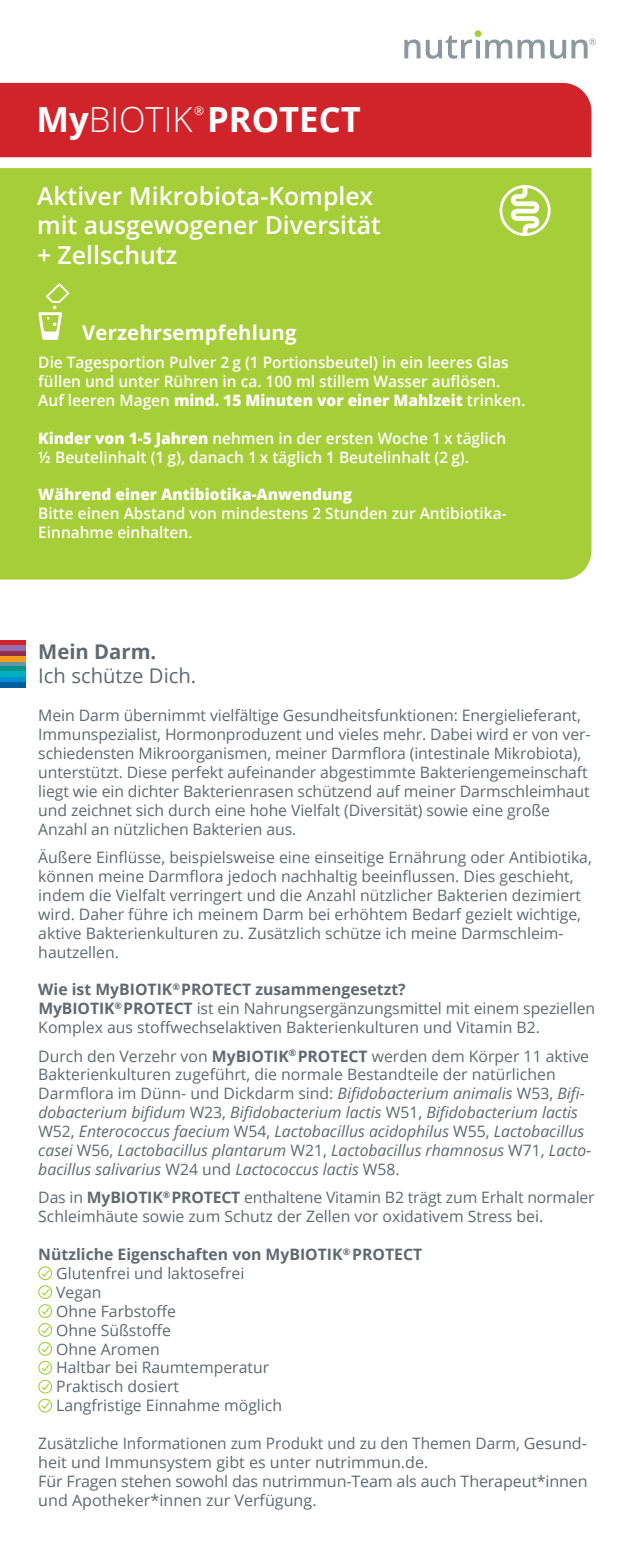
<style>
.page{position:relative;width:626px;height:1563px;background:#fff}
.page>*{position:absolute;margin:0;border:0;box-sizing:border-box;transform-origin:0 0}
.t1{font:700 34.65px "Open Sans";color:#fff}
.t2{font:600 24.75px/29.2px "Open Sans";color:#fff}
.t3{font:700 20.25px "Open Sans";letter-spacing:.01em;color:#fff}
.t4{font:20.25px "Open Sans";color:#5f696f}
.t5{font:700 20.25px "Open Sans";color:#5f696f}
.t6{font:15.75px/18.9px "Open Sans";color:#5f696f}
.t7{font:italic 15.75px/18.9px "Open Sans";color:#5f696f}
.t8{font:600 15.75px/18.9px "Open Sans";color:#fff}
.t9{font:800 15.75px "Open Sans";color:#fff}
.t10{font:12.15px "Open Sans";color:#fff}
.s1{font-weight:300}
.s2{font-weight:800}
.s3{font-weight:700}
.s4{font-style:normal}
.s5{font-weight:700;font-style:normal}
</style>
<div class="page">
<div style="left:0;top:83px;width:591px;height:74px;background:#d1232a"></div>
<div style="left:0;top:168px;width:591px;height:411px;background:#a6ce39"></div>
<svg style="left:499px;top:185px;width:51px;height:51px"></svg>
<svg style="left:38px;top:283px;width:32px;height:57px"></svg>
<svg style="left:404px;top:36px;width:191px;height:23px"></svg>
<div style="left:474px;top:30px;width:7px;height:7px;background:#a6ce39;border-radius:50%"></div>
<svg style="left:0;top:661px;width:26px;height:5px"></svg>
<div style="left:0;top:641px;width:26px;height:5px;background:#d1232a"></div>
<div style="left:0;top:646px;width:26px;height:5px;background:#956cae"></div>
<div style="left:0;top:651px;width:26px;height:5px;background:#942d4e"></div>
<div style="left:0;top:656px;width:26px;height:5px;background:#f89c1c"></div>
<div style="left:0;top:666px;width:26px;height:6px;background:#00958a"></div>
<div style="left:0;top:677px;width:26px;height:5px;background:#008fd5"></div>
<div style="left:0;top:682px;width:26px;height:5px;background:#005d9c"></div>
<div style="left:0;top:672px;width:26px;height:5px;background:#00b0bc"></div>
<svg style="left:41px;top:1325px;width:9px;height:9px"></svg>
<div style="left:38px;top:1323px;width:14px;height:14px;border:1px solid #a6ce39;border-radius:50%"></div>
<svg style="left:41px;top:1306px;width:9px;height:9px"></svg>
<div style="left:38px;top:1304px;width:14px;height:14px;border:1px solid #a6ce39;border-radius:50%"></div>
<svg style="left:41px;top:1287px;width:9px;height:9px"></svg>
<div style="left:38px;top:1285px;width:14px;height:14px;border:1px solid #a6ce39;border-radius:50%"></div>
<svg style="left:41px;top:1269px;width:9px;height:8px"></svg>
<div style="left:38px;top:1266px;width:14px;height:14px;border:1px solid #a6ce39;border-radius:50%"></div>
<svg style="left:41px;top:1344px;width:9px;height:9px"></svg>
<div style="left:38px;top:1342px;width:14px;height:13px;border:1px solid #a6ce39;border-radius:50%"></div>
<svg style="left:41px;top:1363px;width:9px;height:9px"></svg>
<div style="left:38px;top:1361px;width:14px;height:13px;border:1px solid #a6ce39;border-radius:50%"></div>
<svg style="left:41px;top:1382px;width:9px;height:9px"></svg>
<div style="left:38px;top:1379px;width:14px;height:14px;border:1px solid #a6ce39;border-radius:50%"></div>
<svg style="left:41px;top:1401px;width:9px;height:9px"></svg>
<div style="left:38px;top:1398px;width:14px;height:14px;border:1px solid #a6ce39;border-radius:50%"></div>
<p class="t10" style="left:194px;top:102px;width:12px">®</p>
<h1 class="t1" style="left:36px;top:95px;width:325px">My<span class="s1">BIOTIK</span> PROTECT</h1>
<h2 class="t2" style="left:37px;top:181px;width:345px">Aktiver Mikrobiota-Komplex mit ausgewogener Diversität + Zellschutz</h2>
<p class="t3" style="left:82px;top:318px;width:216px">Verzehrsempfehlung</p>
<p class="t8" style="left:38px;top:353px;width:488px">Die Tagesportion Pulver 2 g (1 Portionsbeutel) in ein leeres Glas füllen und unter Rühren in ca. 100 ml stillem Wasser auflösen.<br>Auf leeren Magen <span class="s2">mind. 15 Minuten vor einer Mahlzeit</span> trinken.</p>
<p class="t8" style="left:38px;top:428px;width:469px"><span class="s2">Kinder von 1-5 Jahren</span> nehmen in der ersten Woche 1 x täglich ½ Beutelinhalt (1 g), danach 1 x täglich 1 Beutelinhalt (2 g).</p>
<p class="t9" style="left:38px;top:483px;width:315px">Während einer Antibiotika-Anwendung</p>
<p class="t8" style="left:38px;top:504px;width:469px">Bitte einen Abstand von mindestens 2 Stunden zur Antibiotika-<br>Einnahme einhalten.</p>
<p class="t5" style="left:38px;top:637px;width:119px">Mein Darm.</p>
<p class="t4" style="left:38px;top:662px;width:159px">Ich schütze Dich.</p>
<p class="t6" style="left:38px;top:706px;width:553px">Mein Darm übernimmt vielfältige Gesundheitsfunktionen: Energielieferant, Immunspezialist, Hormonproduzent und vieles mehr. Dabei wird er von ver&shy;schiedensten Mikroorganismen, meiner Darmflora (intestinale Mikrobiota), unterstützt. Diese perfekt aufeinander abgestimmte Bakteriengemeinschaft liegt wie ein dichter Bakterienrasen schützend auf meiner Darmschleimhaut und zeichnet sich durch eine hohe Vielfalt (Diversität) sowie eine große Anzahl an nützlichen Bakterien aus.</p>
<p class="t6" style="left:38px;top:847px;width:554px">Äußere Einflüsse, beispielsweise eine einseitige Ernährung oder Antibiotika, können meine Darmflora jedoch nachhaltig beeinflussen. Dies geschieht, indem die Vielfalt verringert und die Anzahl nützlicher Bakterien dezimiert wird. Daher führe ich meinem Darm bei erhöhtem Bedarf gezielt wichtige, aktive Bakterienkulturen zu. Zusätzlich schütze ich meine Darmschleim&shy;hautzellen.</p>
<p class="t6" style="left:38px;top:980px;width:558px"><span class="s3">Wie ist MyBIOTIK</span><sup>®</sup><span class="s3">PROTECT zusammengesetzt?<br>MyBIOTIK</span><sup>®</sup><span class="s3">PROTECT</span> ist ein Nahrungsergänzungsmittel mit einem speziellen<br>Komplex aus stoffwechselaktiven Bakterienkulturen und Vitamin B2.</p>
<p class="t7" style="left:38px;top:1046px;width:554px"><span class="s4">Durch den Verzehr von</span> <span class="s5">MyBIOTIK</span><sup>®</sup><span class="s5">PROTECT</span> <span class="s4">werden dem Körper 11 aktive Bakterienkulturen zugeführt, die normale Bestandteile der natürlichen Darmflora im Dünn- und Dickdarm sind:</span> Bifidobacterium animalis <span class="s4">W53,</span> Bifi&shy;dobacterium bifidum <span class="s4">W23,</span> Bifidobacterium lactis <span class="s4">W51,</span> Bifidobacterium lactis <span class="s4">W52,</span> Enterococcus faecium <span class="s4">W54,</span> Lactobacillus acidophilus <span class="s4">W55,</span> Lactobacillus casei <span class="s4">W56,</span> Lactobacillus plantarum <span class="s4">W21,</span> Lactobacillus rhamnosus <span class="s4">W71,</span> Lacto&shy;bacillus salivarius <span class="s4">W24 und</span> Lactococcus lactis <span class="s4">W58.</span></p>
<p class="t6" style="left:38px;top:1187px;width:557px">Das in <span class="s3">MyBIOTIK</span><sup>®</sup><span class="s3">PROTECT</span> enthaltene Vitamin B2 trägt zum Erhalt normaler<br>Schleimhäute sowie zum Schutz der Zellen vor oxidativem Stress bei.</p>
<p class="t6" style="left:56px;top:1244px;width:367px;text-indent:-18px"><span class="s3">Nützliche Eigenschaften von MyBIOTIK</span><sup>®</sup> <span class="s3">PROTECT<br></span>Glutenfrei und laktosefrei<br>Vegan<br>Ohne Farbstoffe<br>Ohne Sü ßstoffe<br>Ohne Aromen<br>Haltbar bei Raumtemperatur<br>Praktisch dosiert<br>Langfristige Einnahme möglich</p>
<p class="t6" style="left:38px;top:1433px;width:550px">Zusätzliche Informationen zum Produkt und zu den Themen Darm, Gesund&shy;heit und Immunsystem gibt es unter nutrimmun.de.<br>Für Fragen stehen sowohl das nutrimmun-Team als auch Therapeut*innen und Apotheker*innen zur Verfügung.</p>
</div>
